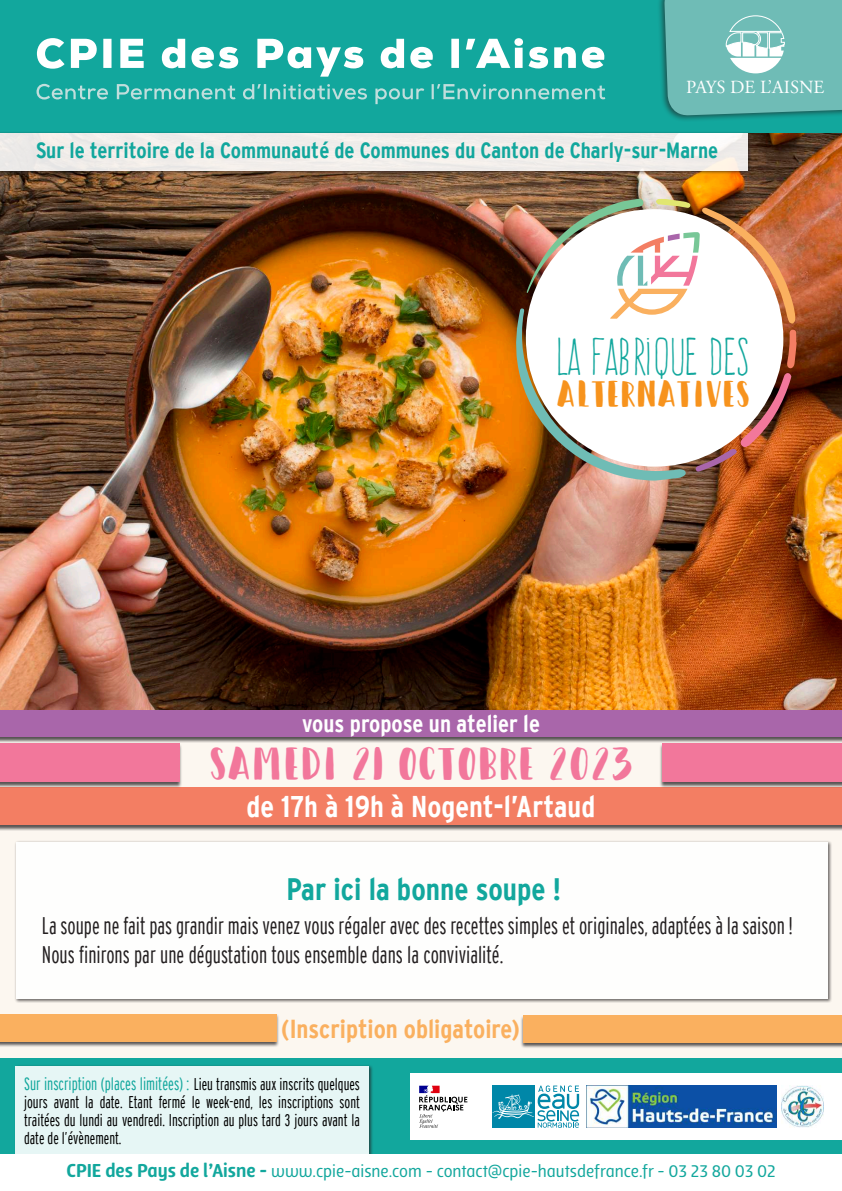
<style>
.page{position:relative;width:842px;height:1191px;background:#fcf7f0}
.page>*{position:absolute;margin:0;border:0;box-sizing:border-box;transform-origin:0 0}
.t1{font:48px "Happy Camper Regular";color:#f2779b}
.t2{font:46.3px "Frente H1";color:#12a79d}
.t3{font:38.6px "Happy Camper Regular";color:#f7931d}
.t4{font:700 condensed 31px "Interstate";color:#12a79d}
.t5{font:700 condensed 30px "Interstate";color:#fff}
.t6{font:700 condensed 26px "Interstate";color:#fab05f}
.t7{font:300 extra-condensed 24px/28.8px "Interstate";color:#231f20}
.t8{font:700 condensed 24px "Interstate";color:#fff}
.t9{font:700 condensed 22px "Interstate";color:#12a79d}
.t10{font:18.5px "Adobe Garamond Pro";color:#fff}
.t11{font:500 18px "Lolita";color:#12a79d}
.t12{font:300 extra-condensed 18px "Interstate";color:#12a79d}
.t13{font:300 extra-condensed 17px/18px "Interstate";color:#000;text-align:justify}
.s1{font-size:17px;color:#000}
.s2{font-weight:800;font-size:20px}
</style>
<div class="page">
<div style="left:0;top:1058px;width:842px;height:133px;background:#12a79d"></div>
<img style="left:0;top:133px;width:842px;height:577px">
<div style="left:0;top:0;width:842px;height:133px;background:#12a79d"></div>
<div style="left:657px;top:0;width:185px;height:123px;background:#231f20;opacity:.6"></div>
<svg style="left:36px;top:84px;width:569px;height:20px"></svg>
<svg style="left:37px;top:38px;width:568px;height:39px"></svg>
<svg style="left:664px;top:0;width:178px;height:116px;background:#75bdb8"></svg>
<div style="left:14px;top:1064px;width:359px;height:127px;background:#231f20;opacity:.75"></div>
<div style="left:16px;top:1066px;width:353px;height:124px;background:#e6f6f5"></div>
<div style="left:14px;top:840px;width:818px;height:163px;background:#231f20;opacity:.75"></div>
<div style="left:16px;top:842px;width:812px;height:156px;background:#fff"></div>
<div style="left:0;top:1154px;width:842px;height:37px;background:#fff"></div>
<div style="left:0;top:787px;width:842px;height:44px;background:#231f20;opacity:.75"></div>
<div style="left:0;top:787px;width:842px;height:38px;background:#f37e63"></div>
<div style="left:659px;top:743px;width:183px;height:45px;background:#231f20;opacity:.75"></div>
<div style="left:662px;top:743px;width:180px;height:39px;background:#f2779b"></div>
<div style="left:0;top:743px;width:183px;height:45px;background:#231f20;opacity:.75"></div>
<div style="left:0;top:743px;width:179px;height:39px;background:#f2779b"></div>
<div style="left:0;top:710px;width:842px;height:33px;background:#231f20;opacity:.75"></div>
<div style="left:0;top:710px;width:842px;height:27px;background:#a966aa"></div>
<div style="left:0;top:1013px;width:279px;height:34px;background:#231f20;opacity:.75"></div>
<div style="left:0;top:1014px;width:276px;height:27px;background:#fab05f"></div>
<div style="left:520px;top:1014px;width:322px;height:34px;background:#231f20;opacity:.75"></div>
<div style="left:523px;top:1015px;width:319px;height:27px;background:#fab05f"></div>
<div style="left:0;top:131px;width:752px;height:44px;background:#231f20;opacity:.75"></div>
<div style="left:0;top:133px;width:747px;height:37px;background:#f0edea"></div>
<img style="left:515px;top:199px;width:282px;height:281px">
<div style="left:411px;top:1073px;width:431px;height:67px;background:#fff"></div>
<img style="left:586px;top:1085px;width:191px;height:42px">
<svg style="left:419px;top:1085px;width:48px;height:42px"></svg>
<svg style="left:492px;top:1085px;width:87px;height:42px"></svg>
<img style="left:782px;top:1085px;width:41px;height:42px">
<p class="t10" style="left:686px;top:76px;width:140px">PAYS DE L’AISNE</p>
<p class="t9" style="left:36px;top:138px;width:684px">Sur le territoire de la Communauté de Communes du Canton de Charly-sur-Marne</p>
<h2 class="t2" style="left:555px;top:331px;width:195px">LA FABRIQUE DES</h2>
<h3 class="t3" style="left:557px;top:374px;width:195px">ALTERNATIVES</h3>
<p class="t8" style="left:302px;top:710px;width:239px">vous propose un atelier le</p>
<h1 class="t1" style="left:209px;top:739px;width:426px">SAMEDI 21 OCTOBRE 2023</h1>
<p class="t5" style="left:247px;top:790px;width:350px">de 17h à 19h à Nogent-l’Artaud</p>
<p class="t4" style="left:287px;top:871px;width:276px">Par ici la bonne soupe !</p>
<p class="t7" style="left:42px;top:911px;width:752px">La soupe ne fait pas grandir mais venez vous régaler avec des recettes simples et originales, adaptées à la saison!<br>Nous finirons par une dégustation tous ensemble dans la convivialité.</p>
<p class="t6" style="left:281px;top:1014px;width:240px">(Inscription obligatoire)</p>
<p class="t12" style="left:24px;top:1074px;width:337px">Sur inscription (places limitées) : <span class="s1">Lieu transmis aux inscrits quelques</span></p>
<p class="t13" style="left:24px;top:1093px;width:337px">jours avant la date. Etant fermé le week-end, les inscriptions sont traitées du lundi au vendredi. Inscription au plus tard 3 jours avant la date de l’évènement.</p>
<p class="t11" style="left:66px;top:1160px;width:711px"><span class="s2">CPIE des Pays de l’Aisne -</span> www.cpie-aisne.com - contact@cpie-hautsdefrance.fr - 03 23 80 03 02</p>
</div>
